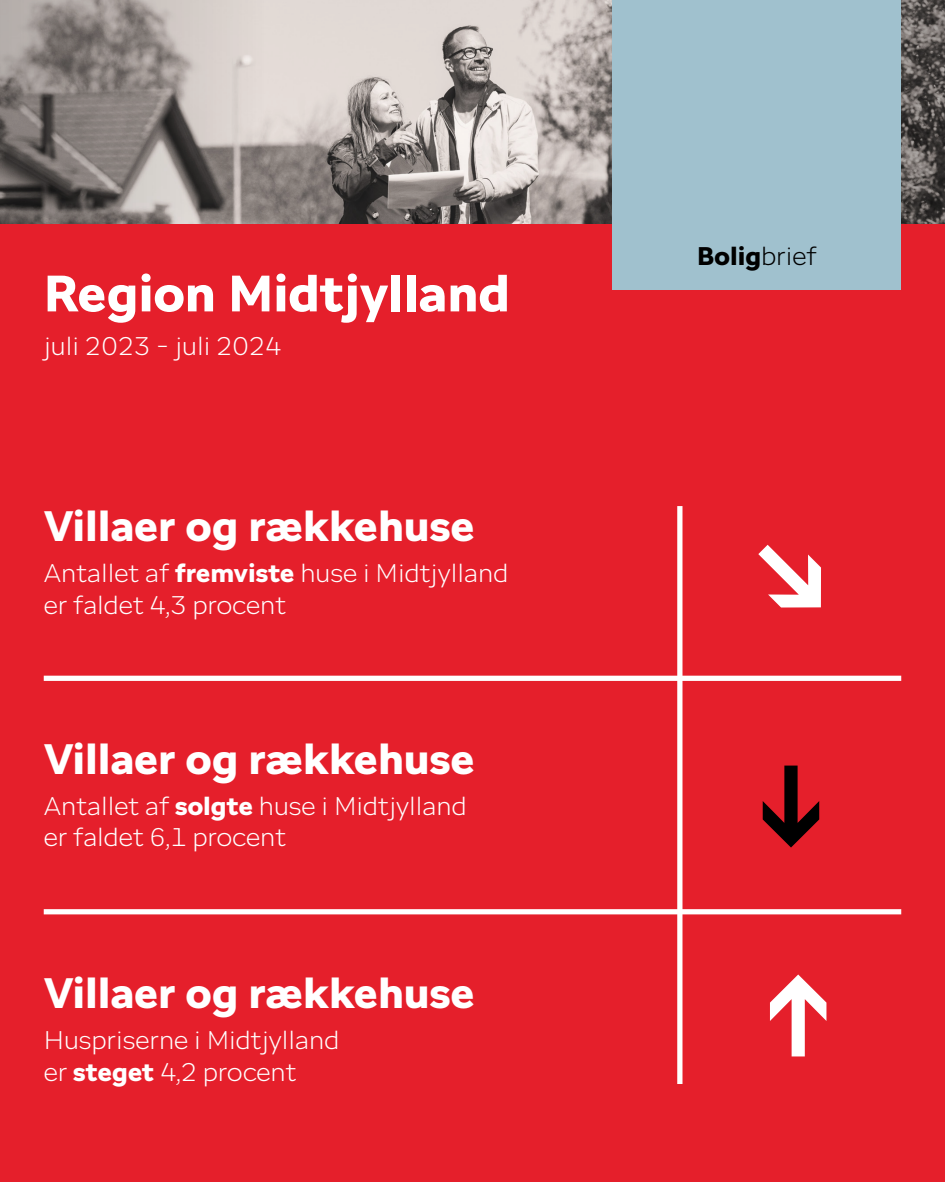
<style>
.page{position:relative;width:945px;height:1182px;background:#fff}
.page>*{position:absolute;margin:0;border:0;box-sizing:border-box;transform-origin:0 0}
.t1{font:900 52.5px "Home";color:#fff}
.t2{font:900 43.75px "Home";color:#fff}
.t3{font:300 26.25px/31.5px "Home";color:#fff}
.t4{font:900 26.25px "Home";color:#000}
.s1{font-weight:900}
.s2{font-weight:300}
</style>
<div class="page">
<div style="left:0;top:0;width:945px;height:1181px;background:#e51f2b"></div>
<div style="left:44px;top:675px;width:857px;height:5px;background:#fff"></div>
<img style="left:264px;top:0;width:300px;height:223px">
<svg style="left:564px;top:0;width:381px;height:223px;background:#817b78"></svg>
<svg style="left:0;top:0;width:264px;height:223px;background:#958e8a"></svg>
<div style="left:612px;top:0;width:289px;height:289px;background:#a0c1ce"></div>
<div style="left:677px;top:506px;width:5px;height:577px;background:#fff"></div>
<div style="left:44px;top:909px;width:857px;height:5px;background:#fff"></div>
<h1 class="t1" style="left:44px;top:260px;width:468px">Region Midtjylland</h1>
<p class="t3" style="left:44px;top:330px;width:239px">juli 2023 - juli 2024</p>
<h2 class="t2" style="left:44px;top:498px;width:432px">Villaer og rækkehuse</h2>
<p class="t3" style="left:44px;top:556px;width:466px">Antallet af <span class="s1">fremviste</span> huse i Midtjylland er faldet 4,3 procent</p>
<h2 class="t2" style="left:44px;top:731px;width:432px">Villaer og rækkehuse</h2>
<p class="t3" style="left:44px;top:789px;width:425px">Antallet af <span class="s1">solgte</span> huse i Midtjylland er faldet 6,1 procent</p>
<h2 class="t2" style="left:44px;top:965px;width:432px">Villaer og rækkehuse</h2>
<p class="t3" style="left:44px;top:1023px;width:297px">Huspriserne i Midtjylland er <span class="s1">steget</span> 4,2 procent</p>
<p class="t4" style="left:697px;top:239px;width:121px">Bolig<span class="s2">brief</span></p>
</div>
